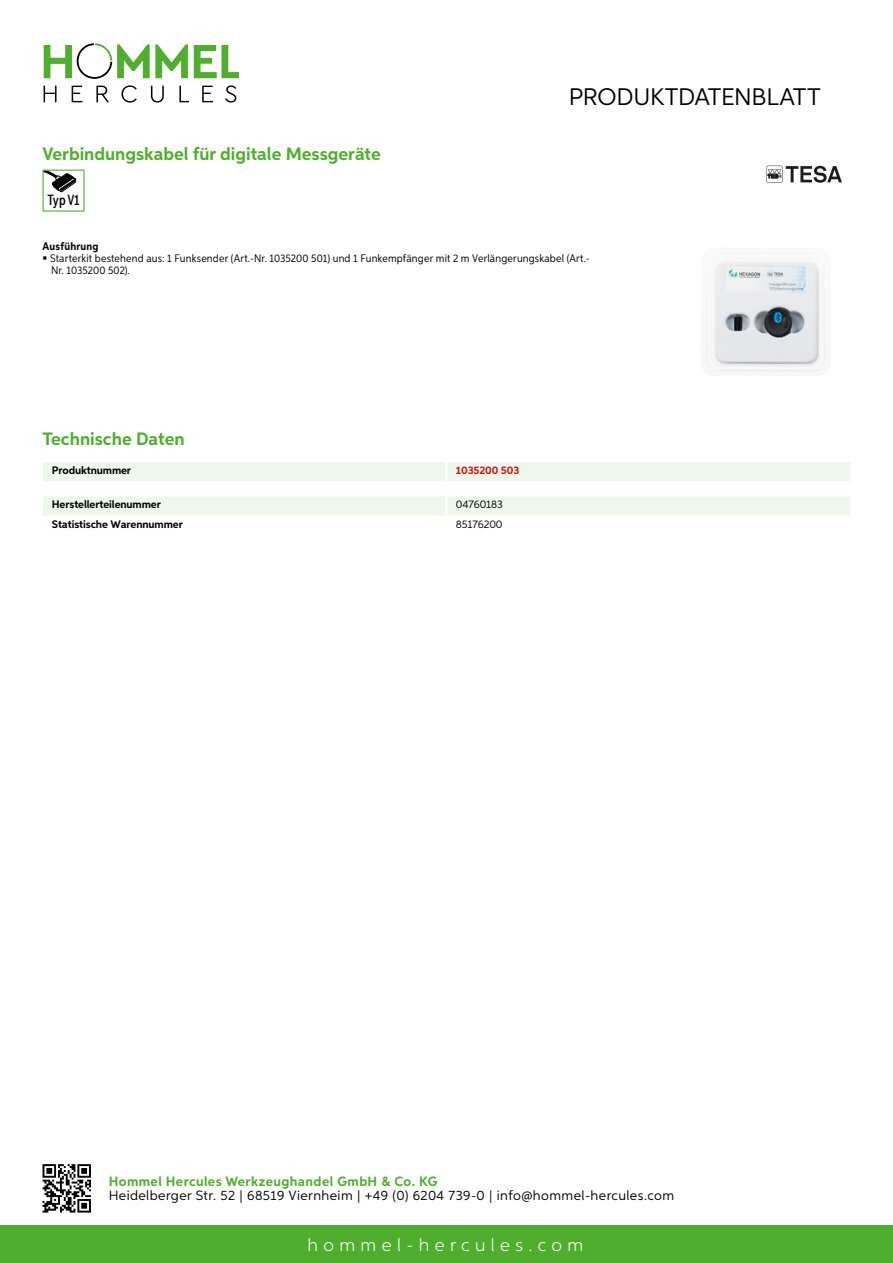
<style>
.page{position:relative;width:893px;height:1263px;background:#fff}
.page>*{position:absolute;margin:0;border:0;box-sizing:border-box;transform-origin:0 0}
.t1{font:24px "Aspira";letter-spacing:-.01em;color:#000}
.t2{font:700 18px "Aspira";color:#50ae2f}
.t3{font:300 18px "Aspira";letter-spacing:.3em;color:#fff}
.t4{font:500 14.85px "Aspira XX Nar";letter-spacing:-.005em;color:#000}
.t5{font:13.5px "Aspira";letter-spacing:.03em;color:#000}
.t6{font:700 13.5px "Aspira";letter-spacing:.03em;color:#50ae2f}
.t7{font:10.95px/12px "Aspira Nar";letter-spacing:.015em;color:#000}
.t8{font:700 10.95px "Aspira";letter-spacing:-.01em;color:#000}
.t9{font:10.95px "Aspira";letter-spacing:-.01em;color:#000}
.t10{font:700 10.95px "Aspira";letter-spacing:-.01em;color:#cd1013}
.t11{font:700 10.95px "Aspira Nar";letter-spacing:.02em;color:#000}
</style>
<div class="page">
<div style="left:0;top:1226px;width:893px;height:37px;background:#50ae2f"></div>
<svg style="left:43px;top:1164px;width:48px;height:48px"></svg>
<svg style="left:194px;top:45px;width:45px;height:33px"></svg>
<svg style="left:44px;top:43px;width:144px;height:36px"></svg>
<svg style="left:44px;top:86px;width:13px;height:16px"></svg>
<svg style="left:72px;top:86px;width:10px;height:16px"></svg>
<svg style="left:96px;top:86px;width:13px;height:16px"></svg>
<svg style="left:121px;top:85px;width:16px;height:18px"></svg>
<svg style="left:151px;top:86px;width:13px;height:17px"></svg>
<svg style="left:179px;top:86px;width:10px;height:16px"></svg>
<svg style="left:202px;top:86px;width:11px;height:16px"></svg>
<svg style="left:225px;top:85px;width:11px;height:18px"></svg>
<div style="left:43px;top:462px;width:807px;height:19px;background:#eef7eb"></div>
<hr style="left:445px;top:462px;width:3px;height:19px;background:#fff">
<div style="left:43px;top:497px;width:807px;height:19px;background:#eef7eb"></div>
<svg style="left:43px;top:170px;width:42px;height:42px"></svg>
<img style="left:705px;top:261px;width:120px;height:111px">
<svg style="left:766px;top:166px;width:76px;height:17px"></svg>
<h2 class="t2" style="left:43px;top:142px;width:340px">Verbindungskabel für digitale Messgeräte</h2>
<h3 class="t4" style="left:47px;top:191px;width:34px">TypV1</h3>
<h1 class="t1" style="left:569px;top:82px;width:253px">Produktdatenblatt</h1>
<p class="t11" style="left:43px;top:239px;width:58px">Ausführung</p>
<p class="t7" style="left:50px;top:252px;width:541px">Starterkit bestehend aus: 1 Funksender (Art.-Nr. 1035200 501) und 1 Funkempfänger mit 2 m Verlängerungskabel (Art.-<br>Nr. 1035200 502).</p>
<h2 class="t2" style="left:43px;top:428px;width:144px">Technische Daten</h2>
<p class="t8" style="left:52px;top:463px;width:81px">Produktnummer</p>
<p class="t10" style="left:456px;top:463px;width:65px">1035200 503</p>
<p class="t8" style="left:52px;top:498px;width:111px">Herstellerteilenummer</p>
<p class="t9" style="left:456px;top:498px;width:49px">04760183</p>
<p class="t8" style="left:52px;top:517px;width:132px">Statistische Warennummer</p>
<p class="t9" style="left:456px;top:517px;width:48px">85176200</p>
<p class="t6" style="left:109px;top:1172px;width:330px">Hommel Hercules Werkzeughandel GmbH &amp; Co. KG</p>
<p class="t5" style="left:109px;top:1187px;width:567px">Heidelberger Str. 52 | 68519 Viernheim | +49 (0) 6204 739-0 | info@hommel-hercules.com</p>
<h2 class="t3" style="left:307px;top:1234px;width:277px">hommel-hercules.com</h2>
</div>
